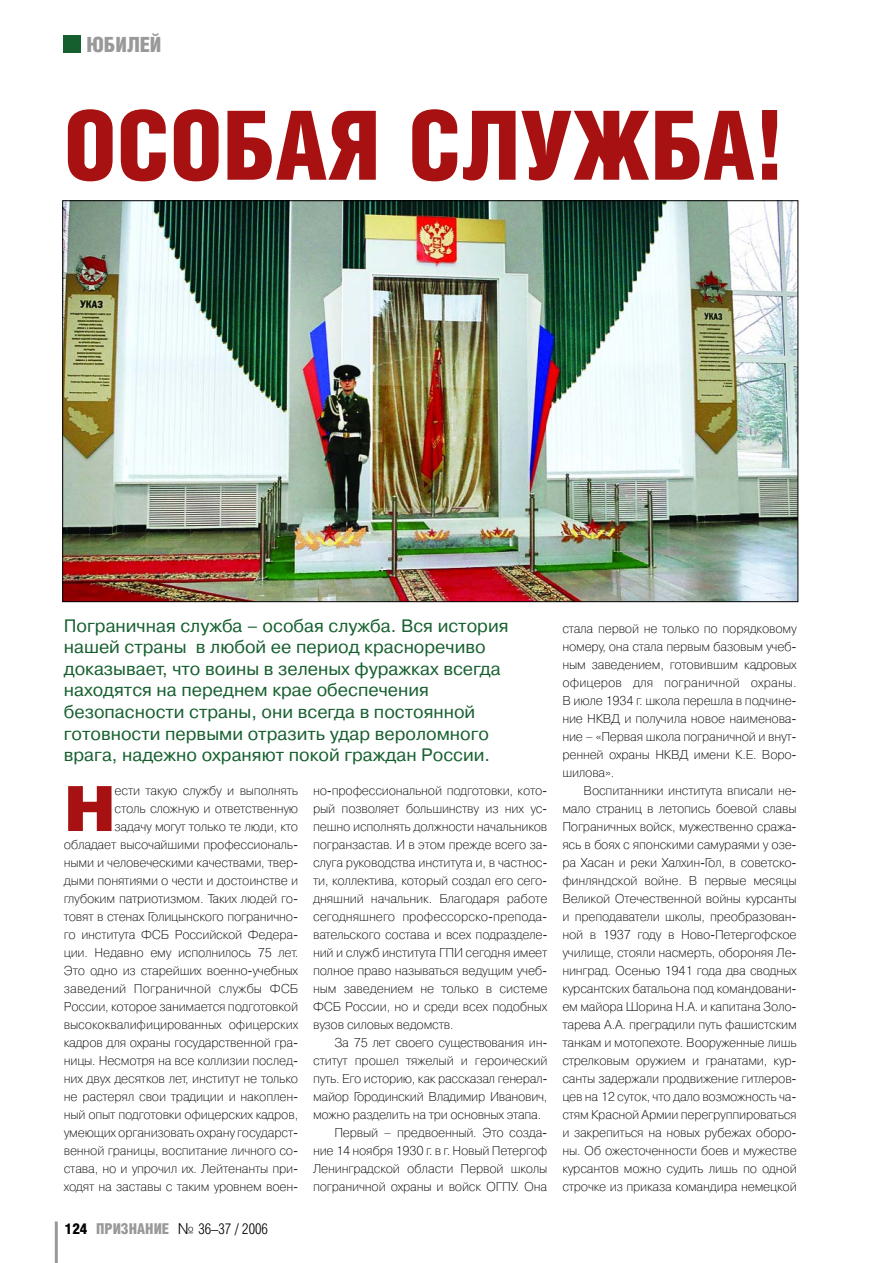
<style>
.page{position:relative;width:893px;height:1263px;background:#fff}
.page>*{position:absolute;margin:0;border:0;box-sizing:border-box;transform-origin:0 0}
.t1{font:900 96px "Helios Cond";color:#a71111}
.t2{font:900 62.4px "Helios";color:#a71111}
.t3{font:900 21px "Helios Cond";color:#999}
.t4{font:18px/21.6px "Pragmatica C";color:#155f2e}
.t5{font:300 15px "Helios Cond";color:#000}
.t6{font:12.75px/18px "Pragmatica Light C";letter-spacing:-.015em;color:#000;text-align:justify}
.s1{font-weight:900}
.s2{font-weight:900;color:#999}
.s3{font-family:"Helios"}
</style>
<div class="page">
<hr style="left:55px;top:1221px;width:3px;height:42px;background:#999">
<div style="left:63px;top:36px;width:17px;height:17px;background:#155f2e"></div>
<img style="left:64px;top:202px;width:732px;height:398px">
<h3 class="t3" style="left:86px;top:39px;width:77px">ЮБИЛЕЙ</h3>
<h1 class="t1" style="left:64px;top:119px;width:723px">ОСОБАЯ СЛУЖБА!</h1>
<p class="t4" style="left:64px;top:615px;width:446px">Пограничная служба – особая служба. Вся история нашей страны в любой ее период красноречиво доказывает, что воины в зеленых фуражках всегда находятся на переднем крае обеспечения безопасности страны, они всегда в постоянной готовности первыми отразить удар вероломного врага, надежно охраняют покой граждан России.</p>
<p class="t6" style="left:64px;top:782px;width:236px;text-align:right">ести такую службу и выполнять<br>столь сложную и ответственную<br>задачу могут только те люди, кто обладает высочайшими профессиональ&shy;ными и человеческими качествами, твер&shy;дыми понятиями о чести и достоинстве и глубоким патриотизмом. Таких людей го&shy;товят в стенах Голицынского погранично&shy;го института ФСБ Российской Федера&shy;ции. Недавно ему исполнилось 75 лет.<br>Это одно из старейших военно-учебных заведений Пограничной службы ФСБ России, которое занимается подготовкой высококвалифицированных офицерских кадров для охраны государственной гра&shy;ницы. Несмотря на все коллизии послед&shy;них двух десятков лет, институт не только не растерял свои традиции и накоплен&shy;ный опыт подготовки офицерских кадров, умеющих организовать охрану государст&shy;венной границы, воспитание личного со&shy;става, но и упрочил их. Лейтенанты при&shy;ходят на заставы с таким уровнем воен-</p>
<p class="t6" style="left:313px;top:782px;width:236px">но-профессиональной подготовки, кото&shy;рый позволяет большинству из них ус&shy;пешно исполнять должности начальников погранзастав. И в этом прежде всего за&shy;слуга руководства института и, в частнос&shy;ти, коллектива, который создал его сего&shy;дняшний начальник. Благодаря работе сегодняшнего профессорско-препода&shy;вательского состава и всех подразделе&shy;ний и служб института ГПИ сегодня имеет полное право называться ведущим учеб&shy;ным заведением не только в системе ФСБ России, но и среди всех подобных вузов силовых ведомств.</p>
<h2 class="t2" style="left:64px;top:792px;width:54px">Н</h2>
<p class="t6" style="left:334px;top:1034px;width:215px">За 75 лет своего существования ин-</p>
<p class="t6" style="left:313px;top:1052px;width:236px">ститут прошел тяжелый и героический</p>
<p class="t6" style="left:313px;top:1070px;width:236px">путь. Его историю, как рассказал генерал-</p>
<p class="t6" style="left:313px;top:1088px;width:236px">майор Городинский Владимир Иванович,</p>
<p class="t6" style="left:313px;top:1106px;width:230px">можно разделить на три основных этапа.</p>
<p class="t6" style="left:334px;top:1124px;width:214px">Первый – предвоенный. Это созда-</p>
<p class="t6" style="left:313px;top:1142px;width:236px">ние 14 ноября 1930 г. в г. Новый Петергоф</p>
<p class="t6" style="left:313px;top:1160px;width:236px">Ленинградской области Первой школы</p>
<p class="t6" style="left:313px;top:1178px;width:236px">пограничной охраны и войск ОГПУ. Она</p>
<p class="t5" style="left:65px;top:1224px;width:204px"><span class="s1">124</span> <span class="s2">ПРИЗНАНИЕ</span> <span class="s3">№</span> 36–37 / 2006</p>
<p class="t6" style="left:562px;top:620px;width:236px">стала первой не только по порядковому номеру, она стала первым базовым учеб&shy;ным заведением, готовившим кадровых офицеров для пограничной охраны.<br>В июле 1934 г. школа перешла в подчине&shy;ние НКВД и получила новое наименова&shy;ние – «Первая школа пограничной и внут&shy;ренней охраны НКВД имени К.Е. Воро&shy;шилова».</p>
<p class="t6" style="left:562px;top:782px;width:236px;text-indent:21px">Воспитанники института вписали не&shy;мало страниц в летопись боевой славы Пограничных войск, мужественно сража&shy;ясь в боях с японскими самураями у озе&shy;ра Хасан и реки Халхин-Гол, в советско&shy;финляндской войне. В первые месяцы Великой Отечественной войны курсанты и преподаватели школы, преобразован&shy;ной в 1937 году в Ново-Петергофское училище, стояли насмерть, обороняя Ле&shy;нинград. Осенью 1941 года два сводных курсантских батальона под командовани&shy;ем майора Шорина Н.А. и капитана Золо&shy;тарева А.А. преградили путь фашистским танкам и мотопехоте. Вооруженные лишь стрелковым оружием и гранатами, кур&shy;санты задержали продвижение гитлеров&shy;цев на 12 суток, что дало возможность ча&shy;стям Красной Армии перегруппироваться и закрепиться на новых рубежах оборо&shy;ны. Об ожесточенности боев и мужестве курсантов можно судить лишь по одной строчке из приказа командира немецкой</p>
</div>
